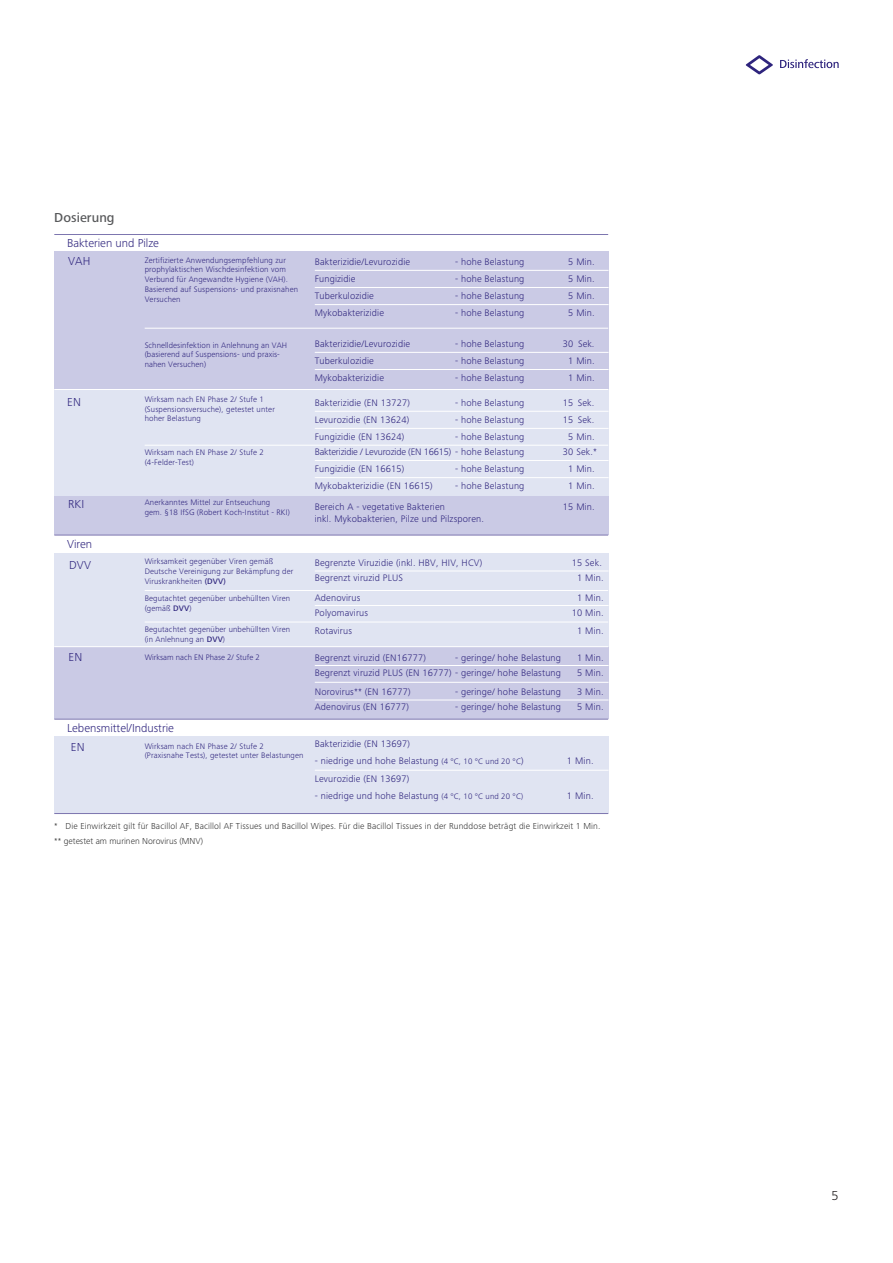
<style>
.page{position:relative;width:893px;height:1263px;background:#fff}
.page>*{position:absolute;margin:0;border:0;box-sizing:border-box;transform-origin:0 0}
.t1{font:500 13.5px "Frutiger Next LTW1 G";letter-spacing:.005em;color:#57585a}
.t2{font:300 13.5px "Frutiger Next LTW1 G";color:#231f20}
.t3{font:13.5px "Frutiger Next LTW1 G Medium+YHADGO";color:#333}
.t4{font:12px "Frutiger Next LTW1 G Light+ILKRFF";color:#2e247d}
.t5{font:9.75px "Frutiger Next LTW1 G Light+ILKRFF";letter-spacing:.015em;color:#2e247d}
.t6{font:9.75px "Frutiger Next LTW1 G Light+ILKRFF";letter-spacing:-.015em;color:#2e247d}
.t7{font:9px "Frutiger Next LTW1 G Light+ILKRFF";letter-spacing:.015em;color:#333}
.t8{font:8.25px/9.8px "Frutiger Next LTW1 G Light+ILKRFF";letter-spacing:.015em;color:#2e247d}
.s1{font-family:"Frutiger Next LTW1 G Medium+YHADGO"}
.s2{font-size:8.25px}
</style>
<div class="page">
<svg style="left:746px;top:55px;width:27px;height:19px"></svg>
<svg style="left:780px;top:59px;width:59px;height:9px"></svg>
<div style="left:54px;top:496px;width:554px;height:39px;background:#cacae5"></div>
<hr style="left:54px;top:234px;width:554px;height:1px;background:#7d76af">
<hr style="left:54px;top:535px;width:554px;height:1px;background:#7d76af">
<div style="left:54px;top:736px;width:554px;height:78px;background:#e0e4f2"></div>
<div style="left:54px;top:647px;width:554px;height:72px;background:#cacae5"></div>
<div style="left:54px;top:553px;width:554px;height:94px;background:#e0e4f2"></div>
<div style="left:54px;top:368px;width:554px;height:128px;background:#e0e4f2"></div>
<div style="left:54px;top:251px;width:554px;height:138px;background:#cacae5"></div>
<hr style="left:315px;top:270px;width:293px;height:1px;background:#fff">
<hr style="left:315px;top:287px;width:293px;height:1px;background:#fff">
<hr style="left:315px;top:304px;width:293px;height:1px;background:#fff">
<hr style="left:315px;top:352px;width:293px;height:1px;background:#fff">
<hr style="left:315px;top:369px;width:293px;height:1px;background:#fff">
<hr style="left:315px;top:411px;width:293px;height:1px;background:#fff">
<hr style="left:315px;top:428px;width:293px;height:1px;background:#fff">
<hr style="left:315px;top:460px;width:293px;height:1px;background:#fff">
<hr style="left:315px;top:477px;width:293px;height:1px;background:#fff">
<hr style="left:315px;top:571px;width:293px;height:1px;background:#fff">
<hr style="left:315px;top:605px;width:293px;height:1px;background:#fff">
<hr style="left:315px;top:665px;width:293px;height:1px;background:#fff">
<hr style="left:315px;top:682px;width:293px;height:1px;background:#fff">
<hr style="left:315px;top:700px;width:293px;height:1px;background:#fff">
<hr style="left:315px;top:770px;width:293px;height:1px;background:#fff">
<hr style="left:54px;top:646px;width:554px;height:1px;background:#fff">
<hr style="left:54px;top:389px;width:554px;height:1px;background:#fff">
<hr style="left:145px;top:590px;width:463px;height:1px;background:#fff">
<hr style="left:145px;top:622px;width:463px;height:1px;background:#fff">
<hr style="left:145px;top:328px;width:463px;height:1px;background:#fff">
<hr style="left:145px;top:445px;width:463px;height:1px;background:#fff">
<hr style="left:54px;top:813px;width:554px;height:1px;background:#7d76af">
<hr style="left:54px;top:719px;width:554px;height:1px;background:#7d76af">
<h1 class="t3" style="left:54px;top:211px;width:10px">A</h1>
<h1 class="t1" style="left:54px;top:213px;width:62px">Dosierung</h1>
<p class="t4" style="left:67px;top:239px;width:93px">Bakterien und Pilze</p>
<p class="t4" style="left:68px;top:257px;width:24px">VAH</p>
<p class="t8" style="left:145px;top:256px;width:155px">Zertifizierte Anwendungsempfehlung zur prophylaktischen Wischdesinfektion vom Verbund für Angewandte Hygiene (VAH).<br>Basierend auf Suspensions- und praxisnahen Versuchen</p>
<p class="t8" style="left:145px;top:341px;width:144px">Schnelldesinfektion in Anlehnung an VAH (basierend auf Suspensions- und praxis&shy;nahen Versuchen)</p>
<p class="t4" style="left:67px;top:397px;width:15px">EN</p>
<p class="t8" style="left:145px;top:395px;width:132px">Wirksam nach EN Phase 2/ Stufe 1 (Suspensionsversuche), getestet unter hoher Belastung</p>
<p class="t8" style="left:145px;top:448px;width:121px;line-height:10.2px">Wirksam nach EN Phase 2/ Stufe 2 (4-Felder-Test)</p>
<p class="t4" style="left:68px;top:500px;width:18px">RKI</p>
<p class="t8" style="left:145px;top:499px;width:147px">Anerkanntes Mittel zur Entseuchung<br>gem. §18 IfSG (Robert Koch-Institut - RKI)</p>
<p class="t4" style="left:67px;top:540px;width:27px">Viren</p>
<p class="t4" style="left:69px;top:561px;width:23px">DVV</p>
<p class="t8" style="left:145px;top:558px;width:150px">Wirksamkeit gegenüber Viren gemäß<br>Deutsche Vereinigung zur Bekämpfung der<br>Viruskrankheiten <span class="s1">(DVV)</span></p>
<p class="t8" style="left:145px;top:594px;width:147px">Begutachtet gegenüber unbehüllten Viren (gemäß <span class="s1">DVV</span>)</p>
<p class="t8" style="left:145px;top:625px;width:147px">Begutachtet gegenüber unbehüllten Viren (in Anlehnung an <span class="s1">DVV</span>)</p>
<p class="t4" style="left:69px;top:653px;width:15px">EN</p>
<p class="t8" style="left:145px;top:654px;width:117px">Wirksam nach EN Phase 2/ Stufe 2</p>
<p class="t4" style="left:67px;top:723px;width:108px">Lebensmittel/Industrie</p>
<p class="t8" style="left:145px;top:742px;width:160px">Wirksam nach EN Phase 2/ Stufe 2 (Praxisnahe Tests), getestet unter Belastungen</p>
<p class="t4" style="left:71px;top:743px;width:15px">EN</p>
<p class="t5" style="left:315px;top:258px;width:97px">Bakterizidie/Levurozidie</p>
<p class="t5" style="left:455px;top:258px;width:71px">- hohe Belastung</p>
<p class="t5" style="left:568px;top:258px;width:28px">5 Min.</p>
<p class="t5" style="left:315px;top:275px;width:42px">Fungizidie</p>
<p class="t5" style="left:455px;top:275px;width:71px">- hohe Belastung</p>
<p class="t5" style="left:568px;top:275px;width:28px">5 Min.</p>
<p class="t5" style="left:315px;top:292px;width:61px">Tuberkulozidie</p>
<p class="t5" style="left:455px;top:292px;width:71px">- hohe Belastung</p>
<p class="t5" style="left:568px;top:292px;width:28px">5 Min.</p>
<p class="t5" style="left:315px;top:309px;width:71px">Mykobakterizidie</p>
<p class="t5" style="left:455px;top:309px;width:71px">- hohe Belastung</p>
<p class="t5" style="left:568px;top:309px;width:28px">5 Min.</p>
<p class="t5" style="left:315px;top:340px;width:97px">Bakterizidie/Levurozidie</p>
<p class="t5" style="left:455px;top:340px;width:71px">- hohe Belastung</p>
<p class="t5" style="left:563px;top:340px;width:33px">30 Sek.</p>
<p class="t5" style="left:315px;top:357px;width:61px">Tuberkulozidie</p>
<p class="t5" style="left:455px;top:357px;width:71px">- hohe Belastung</p>
<p class="t5" style="left:568px;top:357px;width:28px">1 Min.</p>
<p class="t5" style="left:315px;top:374px;width:71px">Mykobakterizidie</p>
<p class="t5" style="left:455px;top:374px;width:71px">- hohe Belastung</p>
<p class="t5" style="left:568px;top:374px;width:28px">1 Min.</p>
<p class="t5" style="left:315px;top:399px;width:97px">Bakterizidie (EN 13727)</p>
<p class="t5" style="left:455px;top:399px;width:71px">- hohe Belastung</p>
<p class="t5" style="left:563px;top:399px;width:33px">15 Sek.</p>
<p class="t5" style="left:315px;top:416px;width:96px">Levurozidie (EN 13624)</p>
<p class="t5" style="left:455px;top:416px;width:71px">- hohe Belastung</p>
<p class="t5" style="left:563px;top:416px;width:33px">15 Sek.</p>
<p class="t5" style="left:315px;top:433px;width:91px">Fungizidie (EN 13624)</p>
<p class="t5" style="left:455px;top:433px;width:71px">- hohe Belastung</p>
<p class="t5" style="left:568px;top:433px;width:28px">5 Min.</p>
<p class="t6" style="left:315px;top:448px;width:211px">Bakterizidie / Levurozide (EN 16615) - hohe Belastung</p>
<p class="t5" style="left:563px;top:448px;width:36px">30 Sek.*</p>
<p class="t5" style="left:315px;top:465px;width:91px">Fungizidie (EN 16615)</p>
<p class="t5" style="left:455px;top:465px;width:71px">- hohe Belastung</p>
<p class="t5" style="left:568px;top:465px;width:28px">1 Min.</p>
<p class="t5" style="left:315px;top:482px;width:120px">Mykobakterizidie (EN 16615)</p>
<p class="t5" style="left:455px;top:482px;width:71px">- hohe Belastung</p>
<p class="t5" style="left:568px;top:482px;width:28px">1 Min.</p>
<p class="t5" style="left:315px;top:503px;width:132px">Bereich A - vegetative Bakterien</p>
<p class="t5" style="left:563px;top:503px;width:34px">15 Min.</p>
<p class="t5" style="left:315px;top:515px;width:171px">inkl. Mykobakterien, Pilze und Pilzsporen.</p>
<p class="t5" style="left:315px;top:560px;width:169px">Begrenzte Viruzidie (inkl. HBV, HIV, HCV)</p>
<p class="t5" style="left:572px;top:560px;width:32px">15 Sek.</p>
<p class="t5" style="left:315px;top:575px;width:90px">Begrenzt viruzid PLUS</p>
<p class="t5" style="left:577px;top:575px;width:28px">1 Min.</p>
<p class="t5" style="left:315px;top:594px;width:47px">Adenovirus</p>
<p class="t5" style="left:577px;top:594px;width:28px">1 Min.</p>
<p class="t5" style="left:315px;top:609px;width:55px">Polyomavirus</p>
<p class="t5" style="left:572px;top:609px;width:34px">10 Min.</p>
<p class="t5" style="left:315px;top:627px;width:39px">Rotavirus</p>
<p class="t5" style="left:577px;top:627px;width:28px">1 Min.</p>
<p class="t5" style="left:315px;top:654px;width:113px">Begrenzt viruzid (EN16777)</p>
<p class="t5" style="left:455px;top:654px;width:107px">- geringe/ hohe Belastung</p>
<p class="t5" style="left:577px;top:654px;width:28px">1 Min.</p>
<p class="t5" style="left:315px;top:669px;width:248px">Begrenzt viruzid PLUS (EN 16777) - geringe/ hohe Belastung</p>
<p class="t5" style="left:577px;top:669px;width:28px">5 Min.</p>
<p class="t5" style="left:315px;top:689px;width:97px">Norovirus** (EN 16777)</p>
<p class="t5" style="left:455px;top:689px;width:107px">- geringe/ hohe Belastung</p>
<p class="t5" style="left:577px;top:689px;width:28px">3 Min.</p>
<p class="t5" style="left:315px;top:704px;width:96px">Adenovirus (EN 16777)</p>
<p class="t5" style="left:455px;top:704px;width:107px">- geringe/ hohe Belastung</p>
<p class="t5" style="left:577px;top:704px;width:28px">5 Min.</p>
<p class="t5" style="left:315px;top:741px;width:97px">Bakterizidie (EN 13697)</p>
<p class="t5" style="left:315px;top:758px;width:210px">- niedrige und hohe Belastung <span class="s2">(4 °C, 10 °C und 20 °C</span>)</p>
<p class="t5" style="left:567px;top:758px;width:28px">1 Min.</p>
<p class="t5" style="left:315px;top:775px;width:96px">Levurozidie (EN 13697)</p>
<p class="t5" style="left:315px;top:792px;width:210px">- niedrige und hohe Belastung <span class="s2">(4 °C, 10 °C und 20 °C)</span></p>
<p class="t5" style="left:567px;top:792px;width:28px">1 Min.</p>
<p class="t7" style="left:54px;top:823px;width:548px">* Die Einwirkzeit gilt für Bacillol AF, Bacillol AF Tissues und Bacillol Wipes. Für die Bacillol Tissues in der Runddose beträgt die Einwirkzeit 1 Min.</p>
<p class="t7" style="left:54px;top:837px;width:150px">** getestet am murinen Norovirus (MNV)</p>
<h1 class="t2" style="left:832px;top:1191px;width:9px">5</h1>
</div>
